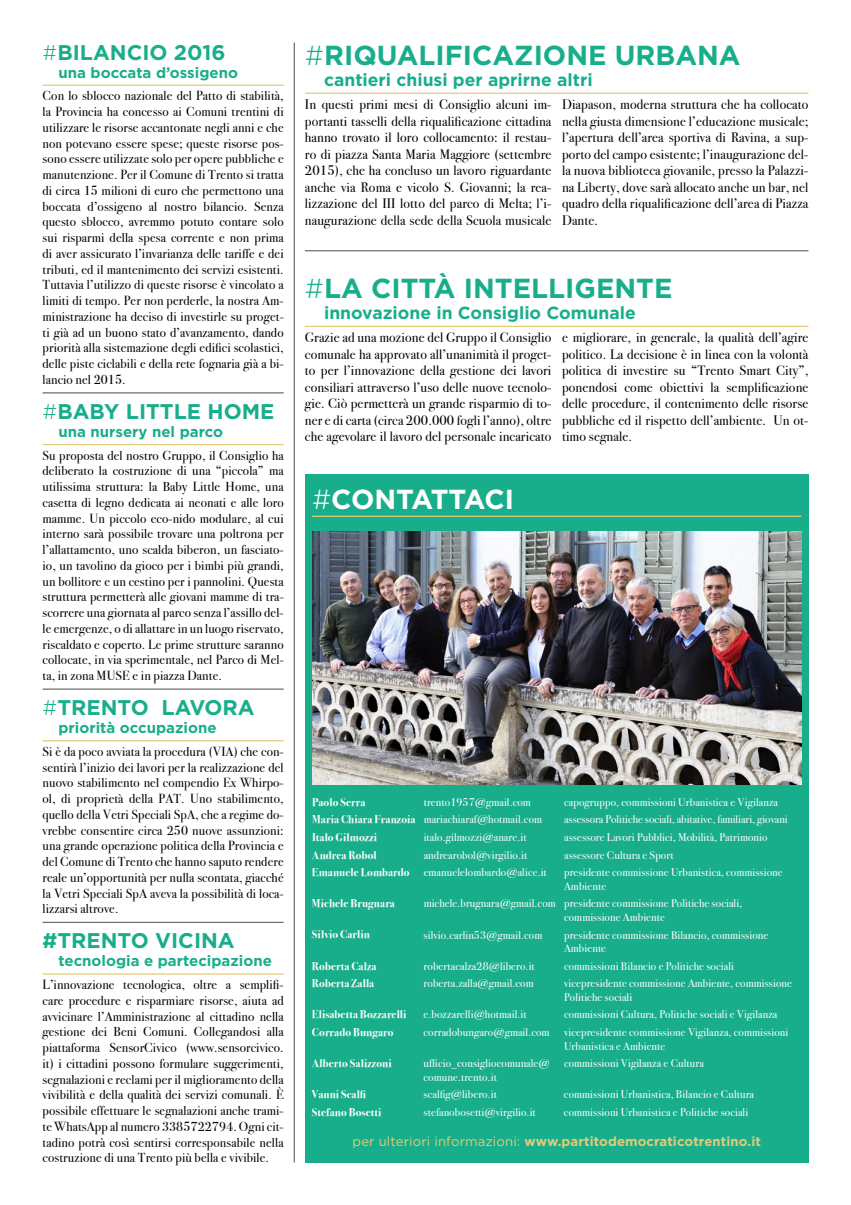
<style>
.page{position:relative;width:851px;height:1205px;background:#fff}
.page>*{position:absolute;margin:0;border:0;box-sizing:border-box;transform-origin:0 0}
.t1{font:700 27.5px "Gotham";color:#19ae8b}
.t2{font:700 27.5px "Gotham";letter-spacing:-.02em;color:#fff}
.t3{font:700 21.25px "Gotham";color:#19ae8b}
.t4{font:700 17.5px "Gotham";color:#19ae8b}
.t5{font:700 15px "Gotham";color:#19ae8b}
.t6{font:13.75px/16.5px "Bodoni Svty Two ITCTT";letter-spacing:.01em;color:#000;text-align:justify}
.t7{font:13.12px/15.8px "Bodoni Svty Two ITCTT";letter-spacing:.01em;color:#000;text-align:justify}
.t8{font:700 13.12px "Gotham";letter-spacing:.01em;color:#e2cb78}
.t9{font:11.25px/13.5px "Bodoni Svty Two ITCTT";letter-spacing:.01em;color:#fff}
.t10{font:700 11.25px "Bodoni Svty Two ITCTT";letter-spacing:.01em;color:#fff}
.s1{font-weight:300}
.s2{font-weight:700}
.s3{font-weight:400}
</style>
<div class="page">
<hr style="left:293px;top:43px;width:2px;height:1119px;background:#6f6f6e">
<div style="left:305px;top:474px;width:503px;height:688px;background:#19ae8b"></div>
<hr style="left:43px;top:392px;width:240px;height:1px;background:#6f6f6e">
<hr style="left:305px;top:250px;width:503px;height:1px;background:#6f6f6e">
<hr style="left:43px;top:688px;width:240px;height:2px;background:#6f6f6e">
<hr style="left:43px;top:922px;width:240px;height:1px;background:#6f6f6e">
<img style="left:312px;top:532px;width:489px;height:252px">
<hr style="left:43px;top:85px;width:240px;height:1px;background:#e2cb78">
<hr style="left:312px;top:516px;width:489px;height:1px;background:#e2cb78">
<hr style="left:43px;top:444px;width:240px;height:1px;background:#e2cb78">
<hr style="left:305px;top:93px;width:503px;height:1px;background:#e2cb78">
<hr style="left:305px;top:326px;width:503px;height:1px;background:#e2cb78">
<hr style="left:43px;top:740px;width:240px;height:1px;background:#e2cb78">
<hr style="left:43px;top:973px;width:240px;height:1px;background:#e2cb78">
<h2 class="t3" style="left:43px;top:38px;width:185px"><span class="s1">#</span>BILANCIO 2016</h2>
<p class="t5" style="left:58px;top:62px;width:181px">una boccata d’ossigeno</p>
<p class="t7" style="left:43px;top:87px;width:242px">Con lo sblocco nazionale del Patto di stabilità, la Provincia ha concesso ai Comuni trentini di utilizzare le risorse accantonate negli anni e che non potevano essere spese; queste risorse pos&shy;sono essere utilizzate solo per opere pubbliche e manutenzione. Per il Comune di Trento si tratta di circa 15 milioni di euro che permettono una boccata d’ossigeno al nostro bilancio. Senza questo sblocco, avremmo potuto contare solo sui risparmi della spesa corrente e non prima di aver assicurato l’invarianza delle tariffe e dei tributi, ed il mantenimento dei servizi esistenti.<br>Tuttavia l’utilizzo di queste risorse è vincolato a limiti di tempo. Per non perderle, la nostra Am&shy;ministrazione ha deciso di investirle su proget&shy;ti già ad un buono stato d’avanzamento, dando priorità alla sistemazione degli edifici scolastici, delle piste ciclabili e della rete fognaria già a bi&shy;lancio nel 2015.</p>
<h2 class="t3" style="left:43px;top:397px;width:233px"><span class="s1">#</span>BABY LITTLE HOME</h2>
<p class="t5" style="left:58px;top:421px;width:166px">una nursery nel parco</p>
<p class="t7" style="left:43px;top:446px;width:242px">Su proposta del nostro Gruppo, il Consiglio ha deliberato la costruzione di una “piccola” ma utilissima struttura: la Baby Little Home, una casetta di legno dedicata ai neonati e alle loro mamme. Un piccolo eco-nido modulare, al cui interno sarà possibile trovare una poltrona per l’allattamento, uno scalda biberon, un fasciato&shy;io, un tavolino da gioco per i bimbi più grandi, un bollitore e un cestino per i pannolini. Questa struttura permetterà alle giovani mamme di tra&shy;scorrere una giornata al parco senza l’assillo del&shy;le emergenze, o di allattare in un luogo riservato, riscaldato e coperto. Le prime strutture saranno collocate, in via sperimentale, nel Parco di Mel&shy;ta, in zona MUSE e in piazza Dante.</p>
<h2 class="t3" style="left:43px;top:693px;width:213px"><span class="s1">#</span>TRENTO LAVORA</h2>
<p class="t5" style="left:58px;top:718px;width:159px">priorità occupazione</p>
<p class="t7" style="left:43px;top:742px;width:242px">Si è da poco avviata la procedura (VIA) che con&shy;sentirà l’inizio dei lavori per la realizzazione del nuovo stabilimento nel compendio Ex Whirpo&shy;ol, di proprietà della PAT. Uno stabilimento, quello della Vetri Speciali SpA, che a regime do&shy;vrebbe consentire circa 250 nuove assunzioni: una grande operazione politica della Provincia e del Comune di Trento che hanno saputo rendere reale un’opportunità per nulla scontata, giacché la Vetri Speciali SpA aveva la possibilità di loca&shy;lizzarsi altrove.</p>
<h2 class="t3" style="left:43px;top:927px;width:194px">#TRENTO VICINA</h2>
<p class="t5" style="left:58px;top:951px;width:215px">tecnologia e partecipazione</p>
<p class="t7" style="left:43px;top:975px;width:242px">L’innovazione tecnologica, oltre a semplifi&shy;care procedure e risparmiare risorse, aiuta ad avvicinare l’Amministrazione al cittadino nella gestione dei Beni Comuni. Collegandosi alla piattaforma SensorCivico (www.sensorcivico. it) i cittadini possono formulare suggerimenti, segnalazioni e reclami per il miglioramento della vivibilità e della qualità dei servizi comunali. È possibile effettuare le segnalazioni anche trami&shy;te WhatsApp al numero 3385722794. Ogni cit&shy;tadino potrà così sentirsi corresponsabile nella costruzione di una Trento più bella e vivibile.</p>
<h1 class="t1" style="left:305px;top:37px;width:437px"><span class="s1">#</span>RIQUALIFICAZIONE URBANA</h1>
<h3 class="t4" style="left:324px;top:68px;width:270px">cantieri chiusi per aprirne altri</h3>
<p class="t6" style="left:305px;top:95px;width:248px">In questi primi mesi di Consiglio alcuni im&shy;portanti tasselli della riqualificazione cittadina hanno trovato il loro collocamento: il restau&shy;ro di piazza Santa Maria Maggiore (settembre 2015), che ha concluso un lavoro riguardante anche via Roma e vicolo S. Giovanni; la rea&shy;lizzazione del III lotto del parco di Melta; l’i&shy;naugurazione della sede della Scuola musicale</p>
<p class="t6" style="left:562px;top:95px;width:248px">Diapason, moderna struttura che ha collocato nella giusta dimensione l’educazione musicale; l’apertura dell’area sportiva di Ravina, a sup&shy;porto del campo esistente; l’inaugurazione del&shy;la nuova biblioteca giovanile, presso la Palazzi&shy;na Liberty, dove sarà allocato anche un bar, nel quadro della riqualificazione dell’area di Piazza Dante.</p>
<h1 class="t1" style="left:305px;top:270px;width:369px"><span class="s1">#</span>LA CITTÀ INTELLIGENTE</h1>
<h3 class="t4" style="left:324px;top:301px;width:313px">innovazione in Consiglio Comunale</h3>
<p class="t6" style="left:305px;top:328px;width:248px">Grazie ad una mozione del Gruppo il Consiglio comunale ha approvato all’unanimità il proget&shy;to per l’innovazione della gestione dei lavori consiliari attraverso l’uso delle nuove tecnolo&shy;gie. Ciò permetterà un grande risparmio di to&shy;ner e di carta (circa 200.000 fogli l’anno), oltre che agevolare il lavoro del personale incaricato</p>
<p class="t6" style="left:562px;top:328px;width:248px">e migliorare, in generale, la qualità dell’agire politico. La decisione è in linea con la volontà politica di investire su “Trento Smart City”, ponendosi come obiettivi la semplificazione delle procedure, il contenimento delle risorse pubbliche ed il rispetto dell’ambiente. Un ot&shy;timo segnale.</p>
<h1 class="t2" style="left:312px;top:481px;width:203px"><span class="s1">#</span>CONTATTACI</h1>
<p class="t10" style="left:312px;top:792px;width:55px">Paolo Serra</p>
<p class="t9" style="left:423px;top:794px;width:109px">trento1957@gmail.com</p>
<p class="t9" style="left:564px;top:794px;width:215px">capogruppo, commissioni Urbanistica e Vigilanza</p>
<p class="t9" style="left:312px;top:812px;width:231px"><span class="s2">Maria Chiara Franzoia</span> mariachiaraf@hotmail.com</p>
<p class="t9" style="left:564px;top:812px;width:225px">assessora Politiche sociali, abitative, familiari, giovani</p>
<p class="t10" style="left:312px;top:828px;width:67px">Italo Gilmozzi</p>
<p class="t9" style="left:423px;top:829px;width:104px">italo.gilmozzi@anare.it</p>
<p class="t9" style="left:564px;top:829px;width:205px">assessore Lavori Pubblici, Mobilità, Patrimonio</p>
<p class="t10" style="left:312px;top:845px;width:66px">Andrea Robol</p>
<p class="t9" style="left:423px;top:847px;width:105px">andrearobol@virgilio.it</p>
<p class="t9" style="left:564px;top:847px;width:111px">assessore Cultura e Sport</p>
<p class="t10" style="left:312px;top:863px;width:99px">Emanuele Lombardo</p>
<p class="t9" style="left:423px;top:864px;width:125px">emanuelelombardo@alice.it</p>
<p class="t9" style="left:564px;top:864px;width:220px">presidente commissione Urbanistica, commissione<br>Ambiente</p>
<p class="t10" style="left:312px;top:894px;width:84px">Michele Brugnara</p>
<p class="t9" style="left:564px;top:896px;width:179px;text-indent:-140px">michele.brugnara@gmail.com presidente commissione Politiche sociali, commissione Ambiente</p>
<p class="t10" style="left:312px;top:925px;width:59px">Silvio Carlin</p>
<p class="t9" style="left:423px;top:927px;width:120px">silvio.carlin53@gmail.com</p>
<p class="t9" style="left:564px;top:927px;width:206px">presidente commissione Bilancio, commissione<br>Ambiente</p>
<p class="t10" style="left:312px;top:956px;width:66px">Roberta Calza</p>
<p class="t9" style="left:423px;top:958px;width:113px">robertacalza28@libero.it</p>
<p class="t9" style="left:564px;top:958px;width:171px">commissioni Bilancio e Politiche sociali</p>
<p class="t10" style="left:312px;top:974px;width:64px">Roberta Zalla</p>
<p class="t9" style="left:423px;top:975px;width:112px">roberta.zalla@gmail.com</p>
<p class="t9" style="left:564px;top:975px;width:229px">vicepresidente commissione Ambiente, commissione<br>Politiche sociali</p>
<p class="t10" style="left:312px;top:1005px;width:96px">Elisabetta Bozzarelli</p>
<p class="t9" style="left:423px;top:1006px;width:105px">e.bozzarelli@hotmail.it</p>
<p class="t9" style="left:564px;top:1006px;width:215px">commissioni Cultura, Politiche sociali e Vigilanza</p>
<p class="t10" style="left:312px;top:1023px;width:83px">Corrado Bungaro</p>
<p class="t9" style="left:423px;top:1024px;width:127px">corradobungaro@gmail.com</p>
<p class="t9" style="left:564px;top:1024px;width:226px">vicepresidente commissione Vigilanza, commissioni<br>Urbanistica e Ambiente</p>
<p class="t10" style="left:312px;top:1054px;width:81px">Alberto Salizzoni</p>
<p class="t9" style="left:423px;top:1055px;width:128px">ufficio_consigliocomunale@ comune.trento.it</p>
<p class="t9" style="left:564px;top:1055px;width:141px">commissioni Vigilanza e Cultura</p>
<p class="t10" style="left:312px;top:1085px;width:56px">Vanni Scalfi</p>
<p class="t9" style="left:423px;top:1086px;width:75px">scalfig@libero.it</p>
<p class="t9" style="left:564px;top:1086px;width:192px">commissioni Urbanistica, Bilancio e Cultura</p>
<p class="t10" style="left:312px;top:1102px;width:71px">Stefano Bosetti</p>
<p class="t9" style="left:423px;top:1104px;width:114px">stefanobosetti@virgilio.it</p>
<p class="t9" style="left:564px;top:1104px;width:186px">commissioni Urbanistica e Politiche sociali</p>
<p class="t8" style="left:352px;top:1132px;width:410px"><span class="s3">per ulteriori informazioni:</span> www.partitodemocraticotrentino.it</p>
</div>
